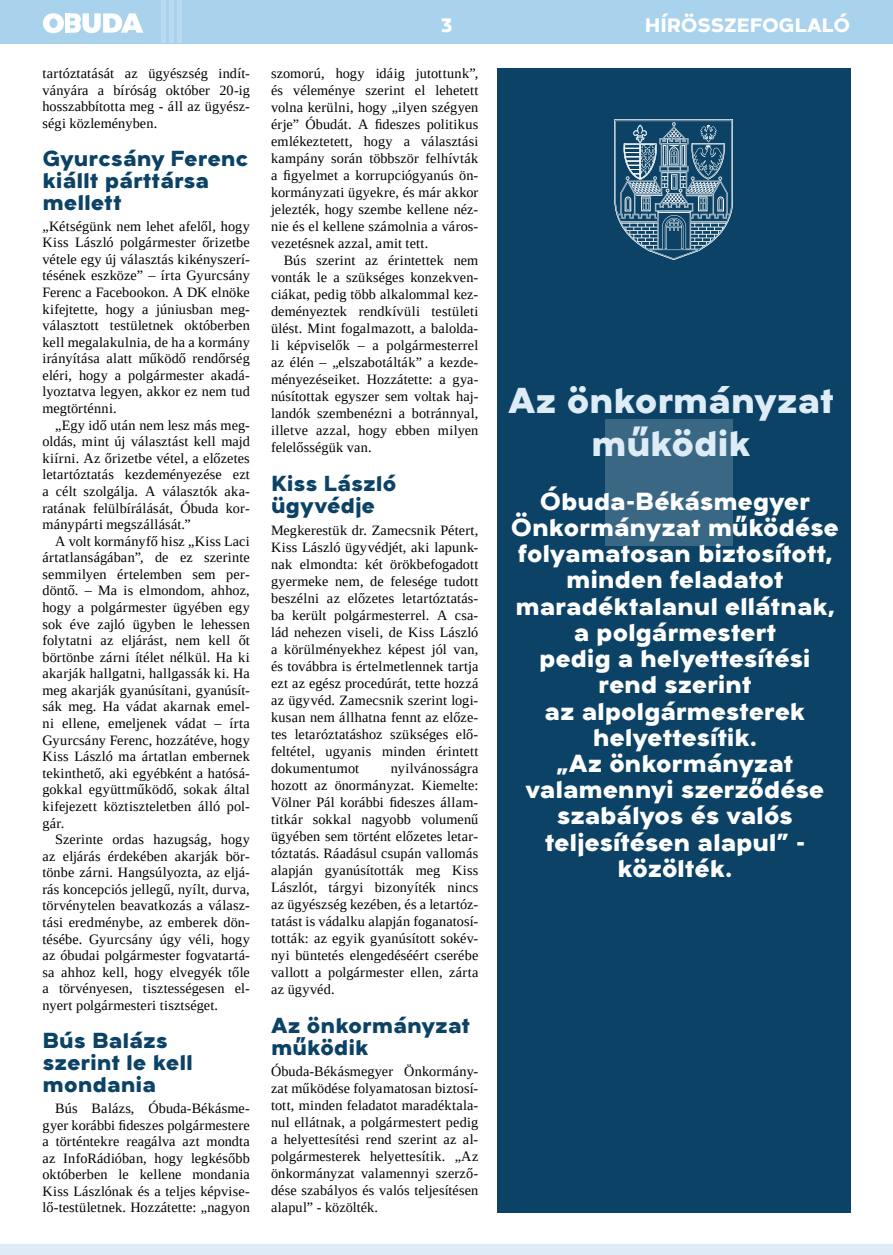
<style>
.page{position:relative;width:893px;height:1255px;background:#fff}
.page>*{position:absolute;margin:0;border:0;box-sizing:border-box;transform-origin:0 0}
.t1{font:800 36px/43.2px "Arkibal Display";letter-spacing:-.015em;color:#deecf7;text-align:center}
.t2{font:800 24.75px/26.2px "Arkibal Display";letter-spacing:-.015em;color:#fff;text-align:center}
.t3{font:800 21.75px/21.8px "Arkibal Display";letter-spacing:-.01em;color:#0b4265}
.t4{font:800 19.5px "Arkibal Display";letter-spacing:-.01em;color:#fff}
.t5{font:14.25px/17px "Liberation Serif";letter-spacing:.01em;color:#000;text-align:justify}
</style>
<div class="page">
<div style="left:497px;top:68px;width:353px;height:1144px;background:#0b4265"></div>
<svg style="left:614px;top:119px;width:119px;height:141px"></svg>
<div style="left:0;top:0;width:893px;height:43px;background:#a9d2ed"></div>
<div style="left:1px;top:1244px;width:892px;height:10px;background:#deecf7"></div>
<hr style="left:161px;top:0;width:4px;height:43px;background:#b9daf0">
<div style="left:169px;top:0;width:5px;height:43px;background:#b9daf0"></div>
<div style="left:177px;top:0;width:5px;height:43px;background:#b9daf0"></div>
<svg style="left:43px;top:13px;width:100px;height:20px"></svg>
<div style="left:65px;top:13px;width:5px;height:20px;background:#fff"></div>
<div style="left:606px;top:419px;width:127px;height:126px;background:#3a6783"></div>
<p class="t5" style="left:43px;top:65px;width:209px;line-height:16.5px">tartóztatását az ügyészség indít&shy;ványára a bíróság október 20-ig hosszabbította meg - áll az ügyész&shy;ségi közleményben.</p>
<h3 class="t3" style="left:43px;top:147px;width:207px">Gyurcsány Ferenc kiállt párttársa mellett</h3>
<p class="t5" style="left:43px;top:217px;width:209px;line-height:16.5px">„Kétségünk nem lehet afelől, hogy Kiss László polgármester őrizetbe vétele egy új választás kikényszerí&shy;tésének eszköze” – írta Gyurcsány Ferenc a Facebookon. A DK elnöke kifejtette, hogy a júniusban meg&shy;választott testületnek októberben kell megalakulnia, de ha a kormány irányítása alatt működő rendőrség eléri, hogy a polgármester akadá&shy;lyoztatva legyen, akkor ez nem tud megtörténni.</p>
<p class="t5" style="left:43px;top:416px;width:209px;line-height:16.5px;text-indent:13px">„Egy idő után nem lesz más meg&shy;oldás, mint új választást kell majd kiírni. Az őrizetbe vétel, a előzetes letartóztatás kezdeményezése ezt a célt szolgálja. A választók aka&shy;ratának felülbírálását, Óbuda kor&shy;mánypárti megszállását.”</p>
<p class="t5" style="left:43px;top:532px;width:209px;line-height:16.5px;text-indent:13px">A volt kormányfő hisz „Kiss Laci ártatlanságában”, de ez szerinte semmilyen értelemben sem per&shy;döntő. – Ma is elmondom, ahhoz, hogy a polgármester ügyében egy sok éve zajló ügyben le lehessen folytatni az eljárást, nem kell őt börtönbe zárni ítélet nélkül. Ha ki akarják hallgatni, hallgassák ki. Ha meg akarják gyanúsítani, gyanúsít&shy;sák meg. Ha vádat akarnak emel&shy;ni ellene, emeljenek vádat – írta Gyurcsány Ferenc, hozzátéve, hogy Kiss László ma ártatlan embernek tekinthető, aki egyébként a hatósá&shy;gokkal együttműködő, sokak által kifejezett köztiszteletben álló pol&shy;gár.</p>
<p class="t5" style="left:43px;top:831px;width:209px;line-height:16.5px;text-indent:13px">Szerinte ordas hazugság, hogy az eljárás érdekében akarják bör&shy;tönbe zárni. Hangsúlyozta, az eljá&shy;rás koncepciós jellegű, nyílt, durva, törvénytelen beavatkozás a válasz&shy;tási eredménybe, az emberek dön&shy;tésébe. Gyurcsány úgy véli, hogy az óbudai polgármester fogvatartá&shy;sa ahhoz kell, hogy elvegyék tőle a törvényesen, tisztességesen el&shy;nyert polgármesteri tisztséget.</p>
<h3 class="t3" style="left:43px;top:1028px;width:152px">Bús Balázs szerint le kell mondania</h3>
<p class="t5" style="left:43px;top:1099px;width:209px;line-height:16.5px;text-indent:13px">Bús Balázs, Óbuda-Békásme&shy;gyer korábbi fideszes polgármestere a történtekre reagálva azt mondta az InfoRádióban, hogy legkésőbb októberben le kellene mondania Kiss Lászlónak és a teljes képvise&shy;lő-testületnek. Hozzátette: „nagyon</p>
<h3 class="t4" style="left:441px;top:10px;width:13px">3</h3>
<h3 class="t4" style="left:645px;top:10px;width:207px">HÍRÖSSZEFOGLALÓ</h3>
<p class="t5" style="left:271px;top:65px;width:209px">szomorú, hogy idáig jutottunk”, és véleménye szerint el lehetett volna kerülni, hogy „ilyen szégyen érje” Óbudát. A fideszes politikus emlékeztetett, hogy a választási kampány során többször felhívták a figyelmet a korrupciógyanús ön&shy;kormányzati ügyekre, és már akkor jelezték, hogy szembe kellene néz&shy;nie és el kellene számolnia a város&shy;vezetésnek azzal, amit tett.</p>
<p class="t5" style="left:271px;top:251px;width:209px;text-indent:13px">Bús szerint az érintettek nem vonták le a szükséges konzekven&shy;ciákat, pedig több alkalommal kez&shy;deményeztek rendkívüli testületi ülést. Mint fogalmazott, a balolda&shy;li képviselők – a polgármesterrel az élén – „elszabotálták” a kezde&shy;ményezéseiket. Hozzátette: a gya&shy;núsítottak egyszer sem voltak haj&shy;landók szembenézni a botránnyal, illetve azzal, hogy ebben milyen felelősségük van.</p>
<h3 class="t3" style="left:271px;top:471px;width:127px;line-height:22.2px">Kiss László ügyvédje</h3>
<p class="t5" style="left:271px;top:521px;width:209px">Megkerestük dr. Zamecsnik Pétert, Kiss László ügyvédjét, aki lapunk&shy;nak elmondta: két örökbefogadott gyermeke nem, de felesége tudott beszélni az előzetes letartóztatás&shy;ba került polgármesterrel. A csa&shy;lád nehezen viseli, de Kiss László a körülményekhez képest jól van, és továbbra is értelmetlennek tartja ezt az egész procedúrát, tette hozzá az ügyvéd. Zamecsnik szerint logi&shy;kusan nem állhatna fennt az előze&shy;tes letaróztatáshoz szükséges elő&shy;feltétel, ugyanis minden érintett dokumentumot</p>
<p class="t5" style="left:271px;top:759px;width:209px;text-indent:120px">nyilvánosságra hozott az önormányzat. Kiemelte:<br>Völner Pál korábbi fideszes állam&shy;titkár sokkal nagyobb volumenű ügyében sem történt előzetes letar&shy;tóztatás. Ráadásul csupán vallomás alapján gyanúsították meg Kiss Lászlót, tárgyi bizonyíték nincs az ügyészség kezében, és a letartóz&shy;tatást is vádalku alapján foganatosí&shy;tották: az egyik gyanúsított sokév&shy;nyi büntetés elengedéséért cserébe vallott a polgármester ellen, zárta az ügyvéd.</p>
<h3 class="t3" style="left:271px;top:1013px;width:201px;line-height:22.2px">Az önkormányzat működik</h3>
<p class="t5" style="left:271px;top:1063px;width:209px">Óbuda-Békásmegyer Önkormány&shy;zat működése folyamatosan biztosí&shy;tott, minden feladatot maradéktala&shy;nul ellátnak, a polgármestert pedig a helyettesítési rend szerint az al&shy;polgármesterek helyettesítik. „Az önkormányzat valamennyi szerző&shy;dése szabályos és valós teljesítésen alapul” - közölték.</p>
<h1 class="t1" style="left:508px;top:377px;width:327px">Az önkormányzat működik</h1>
<p class="t2" style="left:511px;top:487px;width:330px">Óbuda-Békásmegyer<br>Önkormányzat működése folyamatosan biztosított, minden feladatot maradéktalanul ellátnak, a polgármestert<br>pedig a helyettesítési rend szerint<br>az alpolgármesterek helyettesítik.<br>„Az önkormányzat valamennyi szerződése szabályos és valós teljesítésen alapul” - közölték.</p>
</div>
